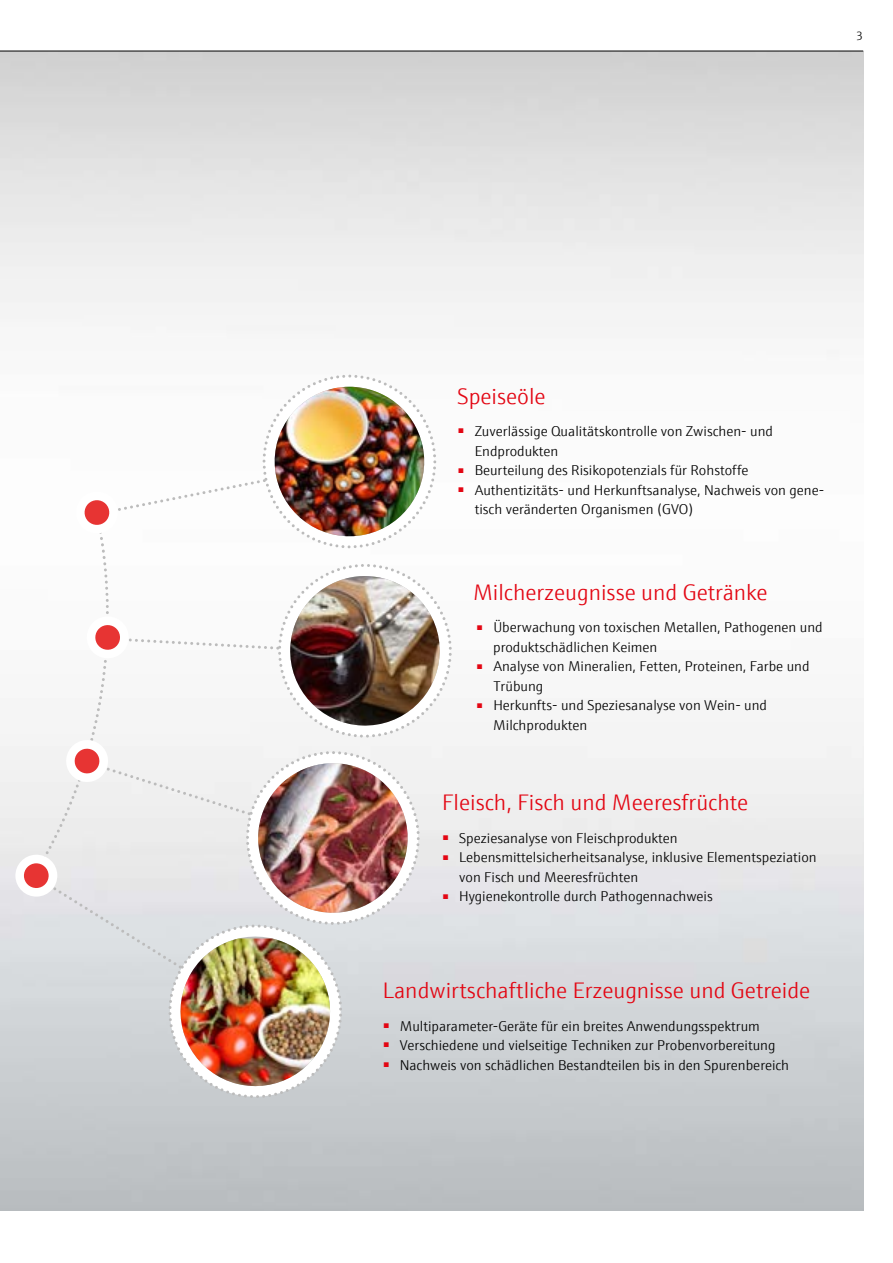
<style>
.page{position:relative;width:893px;height:1263px;background:#fff}
.page>*{position:absolute;margin:0;border:0;box-sizing:border-box;transform-origin:0 0}
.t1{font:300 22.5px "E+H Sans";color:#e30613}
.t2{font:300 14.25px/19.5px "E+H Sans";color:#000}
.t3{font:300 12px "E+H Sans";color:#000}
</style>
<div class="page">
<div style="left:24px;top:863px;width:25px;height:25px;background:#e73433;border-radius:50%"></div>
<img style="left:31px;top:368px;width:422px;height:741px">
<img style="left:273px;top:387px;width:153px;height:151px">
<hr style="left:0;top:51px;width:863px;height:1px;background:#000">
<p class="t3" style="left:856px;top:27px;width:8px">3</p>
<h1 class="t1" style="left:458px;top:380px;width:90px">Speiseöle</h1>
<p class="t2" style="left:475px;top:420px;width:300px;text-indent:-17px"><sup>■</sup> Zuverlässige Qualitätskontrolle von Zwischen- und<br>Endprodukten</p>
<p class="t2" style="left:458px;top:459px;width:292px"><sup>■</sup> Beurteilung des Risikopotenzials für Rohstoffe</p>
<p class="t2" style="left:475px;top:479px;width:351px;text-indent:-17px"><sup>■</sup> Authentizitäts- und Herkunftsanalyse, Nachweis von gene&shy;tisch veränderten Organismen (GVO)</p>
<h1 class="t1" style="left:473px;top:576px;width:296px">Milcherzeugnisse und Getränke</h1>
<p class="t2" style="left:493px;top:617px;width:331px;text-indent:-17px"><sup>■</sup> Überwachung von toxischen Metallen, Pathogenen und produktschädlichen Keimen</p>
<p class="t2" style="left:493px;top:656px;width:318px;text-indent:-17px"><sup>■</sup> Analyse von Mineralien, Fetten, Proteinen, Farbe und<br>Trübung</p>
<p class="t2" style="left:493px;top:695px;width:275px;text-indent:-17px"><sup>■</sup> Herkunfts- und Speziesanalyse von Wein- und<br>Milchprodukten</p>
<h1 class="t1" style="left:442px;top:786px;width:308px">Fleisch, Fisch und Meeresfrüchte</h1>
<p class="t2" style="left:442px;top:827px;width:237px"><sup>■</sup> Speziesanalyse von Fleischprodukten</p>
<p class="t2" style="left:459px;top:846px;width:359px;text-indent:-17px"><sup>■</sup> Lebensmittelsicherheitsanalyse, inklusive Elementspeziation von Fisch und Meeresfrüchten</p>
<p class="t2" style="left:442px;top:885px;width:272px"><sup>■</sup> Hygienekontrolle durch Pathogennachweis</p>
<h1 class="t1" style="left:383px;top:974px;width:429px">Landwirtschaftliche Erzeugnisse und Getreide</h1>
<p class="t2" style="left:383px;top:1015px;width:379px"><sup>■</sup> Multiparameter-Geräte für ein breites Anwendungsspektrum</p>
<p class="t2" style="left:383px;top:1034px;width:394px"><sup>■</sup> Verschiedene und vielseitige Techniken zur Probenvorbereitung</p>
<p class="t2" style="left:383px;top:1054px;width:408px"><sup>■</sup> Nachweis von schädlichen Bestandteilen bis in den Spurenbereich</p>
</div>
